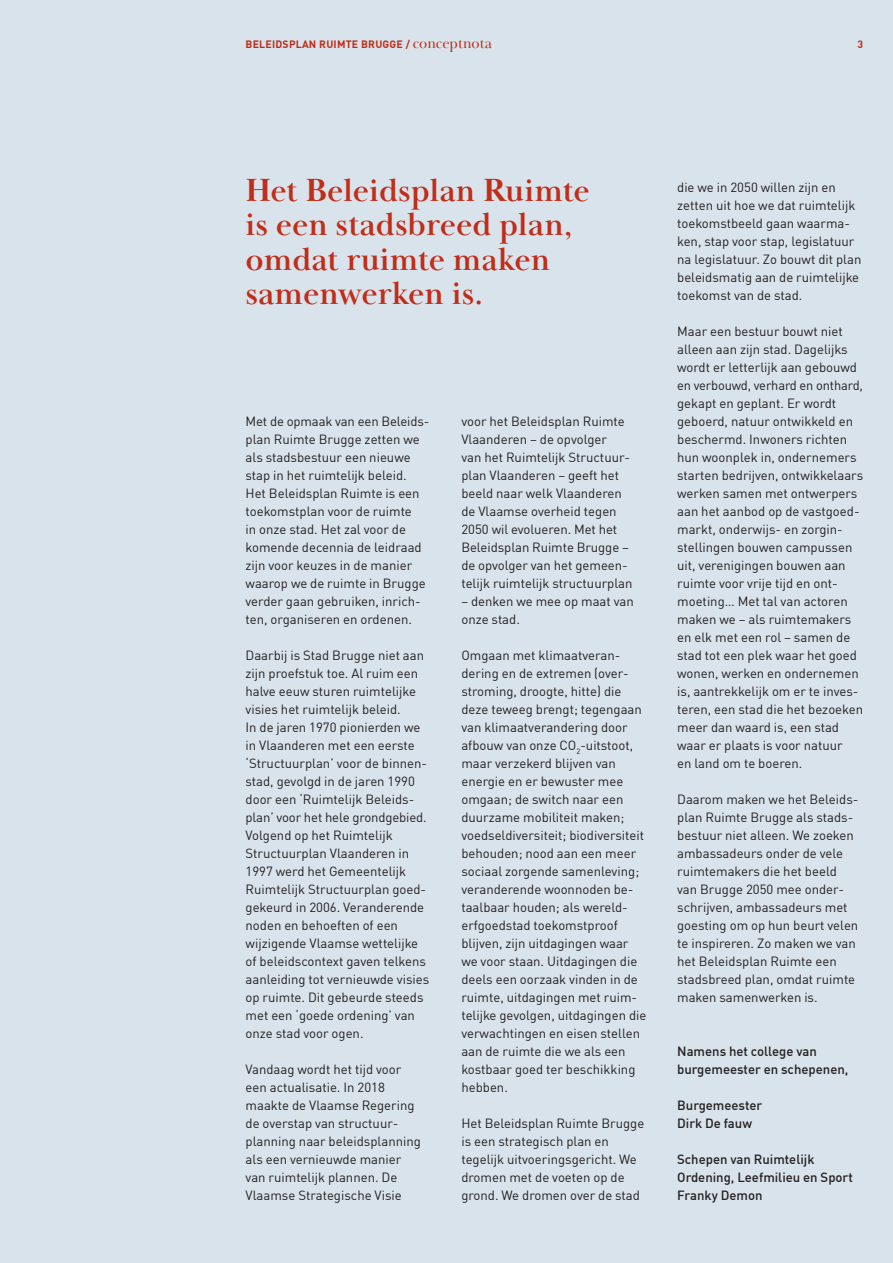
<style>
.page{position:relative;width:893px;height:1263px;background:#d8e3eb}
.page>*{position:absolute;margin:0;border:0;box-sizing:border-box;transform-origin:0 0}
.t1{font:700 33px/34.5px "Baskerville Display PT";color:#c02d19}
.t2{font:13.2px/18px "DIN Offc Pro";color:#231f20}
.t3{font:500 13.2px/18px "DIN Offc Pro";color:#231f20}
.t4{font:700 10.5px "DIN Offc Pro";letter-spacing:.02em;color:#c02d19}
.s1{font-family:"Baskerville Display PT";font-weight:400;font-size:15px}
</style>
<div class="page">
<p class="t4" style="left:246px;top:35px;width:248px">BELEIDSPLAN RUIMTE BRUGGE / <span class="s1">conceptnota</span></p>
<p class="t4" style="left:857px;top:35px;width:7px">3</p>
<h1 class="t1" style="left:246px;top:173px;width:346px">Het Beleidsplan Ruimte is een stadsbreed plan, omdat ruimte maken samenwerken is.</h1>
<p class="t2" style="left:246px;top:410px;width:185px">Met de opmaak van een Beleids&shy;plan Ruimte Brugge zetten we als stadsbestuur een nieuwe stap in het ruimtelijk beleid.<br>Het Beleidsplan Ruimte is een toekomstplan voor de ruimte<br>in onze stad. Het zal voor de komende decennia de leidraad zijn voor keuzes in de manier waarop we de ruimte in Brugge verder gaan gebruiken, inrich&shy;ten, organiseren en ordenen.</p>
<p class="t2" style="left:246px;top:644px;width:185px">Daarbij is Stad Brugge niet aan zijn proefstuk toe. Al ruim een halve eeuw sturen ruimtelijke visies het ruimtelijk beleid.<br>In de jaren 1970 pionierden we in Vlaanderen met een eerste ‘Structuurplan’ voor de binnen&shy;stad, gevolgd in de jaren 1990 door een ‘Ruimtelijk Beleids&shy;plan’ voor het hele grondgebied.<br>Volgend op het Ruimtelijk<br>Structuurplan Vlaanderen in<br>1997 werd het Gemeentelijk<br>Ruimtelijk Structuurplan goed&shy;gekeurd in 2006. Veranderende noden en behoeften of een wijzigende Vlaamse wettelijke of beleidscontext gaven telkens aanleiding tot vernieuwde visies op ruimte. Dit gebeurde steeds met een ‘goede ordening’ van onze stad voor ogen.</p>
<p class="t2" style="left:246px;top:1058px;width:177px">Vandaag wordt het tijd voor een actualisatie. In 2018 maakte de Vlaamse Regering de overstap van structuur&shy;planning naar beleidsplanning als een vernieuwde manier van ruimtelijk plannen. De<br>Vlaamse Strategische Visie</p>
<p class="t2" style="left:461px;top:411px;width:173px">voor het Beleidsplan Ruimte<br>Vlaanderen – de opvolger<br>van het Ruimtelijk Structuur&shy;plan Vlaanderen – geeft het beeld naar welk Vlaanderen de Vlaamse overheid tegen<br>2050 wil evolueren. Met het<br>Beleidsplan Ruimte Brugge – de opvolger van het gemeen&shy;telijk ruimtelijk structuurplan</p>
<p class="t2" style="left:461px;top:591px;width:174px">– denken we mee op maat van onze stad.</p>
<p class="t2" style="left:461px;top:645px;width:187px">Omgaan met klimaatveran&shy;dering en de extremen (over&shy;stroming, droogte, hitte) die deze teweeg brengt; tegengaan van klimaatverandering door afbouw van onze CO<sub>2</sub>-uitstoot, maar verzekerd blijven van energie en er bewuster mee omgaan; de switch naar een duurzame mobiliteit maken; voedseldiversiteit; biodiversiteit behouden; nood aan een meer sociaal zorgende samenleving; veranderende woonnoden be&shy;taalbaar houden; als wereld&shy;erfgoedstad toekomstproof blijven, zijn uitdagingen waar we voor staan. Uitdagingen die deels een oorzaak vinden in de ruimte, uitdagingen met ruim&shy;telijke gevolgen, uitdagingen die verwachtingen en eisen stellen aan de ruimte die we als een kostbaar goed ter beschikking hebben.</p>
<p class="t2" style="left:461px;top:1113px;width:184px">Het Beleidsplan Ruimte Brugge is een strategisch plan en tegelijk uitvoeringsgericht. We dromen met de voeten op de grond. We dromen over de stad</p>
<p class="t2" style="left:677px;top:177px;width:186px">die we in 2050 willen zijn en zetten uit hoe we dat ruimtelijk toekomstbeeld gaan waarma&shy;ken, stap voor stap, legislatuur na legislatuur. Zo bouwt dit plan beleidsmatig aan de ruimtelijke toekomst van de stad.</p>
<p class="t2" style="left:677px;top:321px;width:188px">Maar een bestuur bouwt niet alleen aan zijn stad. Dagelijks wordt er letterlijk aan gebouwd en verbouwd, verhard en onthard, gekapt en geplant. Er wordt geboerd, natuur ontwikkeld en beschermd. Inwoners richten hun woonplek in, ondernemers starten bedrijven, ontwikkelaars werken samen met ontwerpers aan het aanbod op de vastgoed&shy;markt, onderwijs- en zorgin&shy;stellingen bouwen campussen uit, verenigingen bouwen aan ruimte voor vrije tijd en ont&shy;moeting… Met tal van actoren maken we – als ruimtemakers en elk met een rol – samen de stad tot een plek waar het goed wonen, werken en ondernemen is, aantrekkelijk om er te inves&shy;teren, een stad die het bezoeken meer dan waard is, een stad waar er plaats is voor natuur<br>en land om te boeren.</p>
<p class="t2" style="left:677px;top:789px;width:183px">Daarom maken we het Beleids&shy;plan Ruimte Brugge als stads&shy;bestuur niet alleen. We zoeken ambassadeurs onder de vele ruimtemakers die het beeld van Brugge 2050 mee onder&shy;schrijven, ambassadeurs met goesting om op hun beurt velen te inspireren. Zo maken we van het Beleidsplan Ruimte een stadsbreed plan, omdat ruimte maken samenwerken is.</p>
<p class="t3" style="left:677px;top:1040px;width:173px">Namens het college van burgemeester en schepenen,</p>
<p class="t3" style="left:677px;top:1094px;width:87px">Burgemeester<br>Dirk De fauw</p>
<p class="t3" style="left:677px;top:1148px;width:177px">Schepen van Ruimtelijk<br>Ordening, Leefmilieu en Sport<br>Franky Demon</p>
</div>
